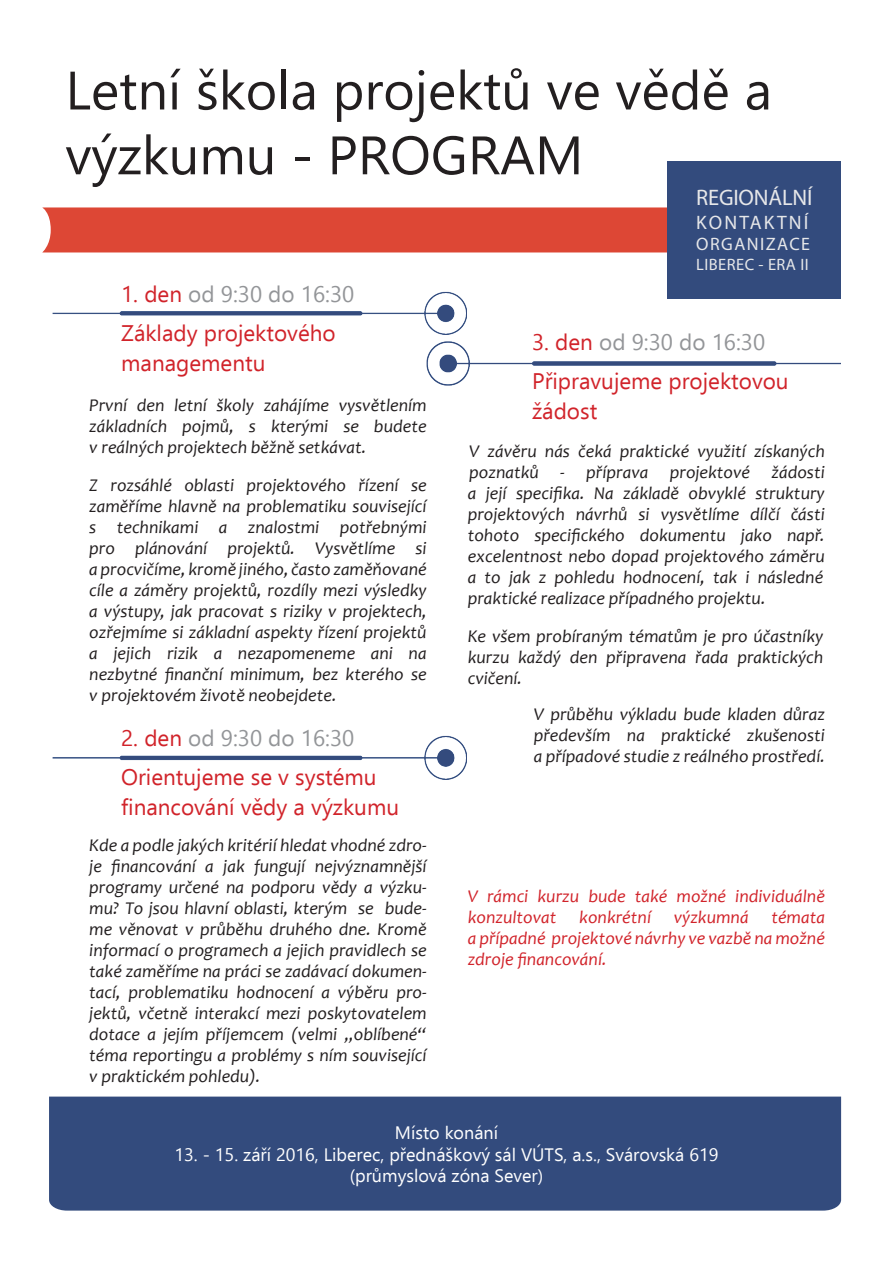
<style>
.page{position:relative;width:893px;height:1263px;background:#fff}
.page>*{position:absolute;margin:0;border:0;box-sizing:border-box;transform-origin:0 0}
.t1{font:54px/64.8px "Ebrima";color:#231f20}
.t2{font:22.5px/30px "Ebrima";color:#d1232a}
.t3{font:22.5px "Ebrima";color:#939598}
.t4{font:22.5px "Myriad Pro";letter-spacing:-.01em;color:#e6e7e9}
.t5{font:19.5px "Myriad Pro";letter-spacing:.11em;color:#e6e7e9}
.t6{font:italic 18px/21px "Candara";color:#231f20;text-align:justify}
.t7{font:italic 18px/21px "Candara";color:#d1232a}
.t8{font:18px/21.6px "Ebrima";color:#fff;text-align:center}
.t9{font:18px "Myriad Pro";letter-spacing:.08em;color:#e6e7e9}
.t10{font:16.5px "Myriad Pro";letter-spacing:.025em;color:#e6e7e9}
.s1{color:#d1232a}
</style>
<div class="page">
<div style="left:42px;top:207px;width:625px;height:45px;background:#dd4735"></div>
<div style="left:49px;top:1096px;width:792px;height:114px;background:#334b7d"></div>
<div style="left:667px;top:161px;width:173px;height:138px;background:#334b7d"></div>
<img style="left:53px;top:291px;width:414px;height:44px">
<img style="left:53px;top:736px;width:414px;height:43px">
<img style="left:427px;top:341px;width:414px;height:45px">
<p class="t1" style="left:65px;top:57px;width:708px">Letní škola projektů ve vědě a výzkumu - PROGRAM</p>
<p class="t4" style="left:696px;top:183px;width:118px">REGIONÁLNÍ</p>
<p class="t5" style="left:696px;top:210px;width:114px">KONTAKTNÍ</p>
<p class="t9" style="left:696px;top:233px;width:115px">ORGANIZACE</p>
<p class="t10" style="left:696px;top:254px;width:114px">LIBEREC - ERA II</p>
<p class="t3" style="left:121px;top:278px;width:235px"><span class="s1">1. den</span> od 9:30 do 16:30</p>
<p class="t2" style="left:121px;top:317px;width:216px">Základy projektového managementu</p>
<p class="t6" style="left:89px;top:395px;width:339px">První den letní školy zahájíme vysvětlením základních pojmů, s kterými se budete v reálných projektech běžně setkávat.</p>
<p class="t6" style="left:89px;top:475px;width:339px">Z rozsáhlé oblasti projektového řízení se zaměříme hlavně na problematiku související s technikami a znalostmi potřebnými pro plánování projektů. Vysvětlíme si a procvičíme, kromě jiného, často zaměňované cíle a záměry projektů, rozdíly mezi výsledky a výstupy, jak pracovat s riziky v projektech, ozřejmíme si základní aspekty řízení projektů a jejich rizik a nezapomeneme ani na nezbytné finanční minimum, bez kterého se v projektovém životě neobejdete.</p>
<p class="t3" style="left:121px;top:722px;width:235px"><span class="s1">2. den</span> od 9:30 do 16:30</p>
<p class="t2" style="left:121px;top:761px;width:279px">Orientujeme se v systému financování vědy a výzkumu</p>
<p class="t6" style="left:89px;top:834px;width:339px">Kde a podle jakých kritérií hledat vhodné zdro&shy;je financování a jak fungují nejvýznamnější programy určené na podporu vědy a výzku&shy;mu? To jsou hlavní oblasti, kterým se bude&shy;me věnovat v průběhu druhého dne. Kromě informací o programech a jejich pravidlech se také zaměříme na práci se zadávací dokumen&shy;tací, problematiku hodnocení a výběru pro&shy;jektů, včetně interakcí mezi poskytovatelem dotace a jejím příjemcem (velmi „oblíbené“ téma reportingu a problémy s ním související v praktickém pohledu).</p>
<p class="t3" style="left:532px;top:326px;width:235px"><span class="s1">3. den</span> od 9:30 do 16:30</p>
<p class="t2" style="left:532px;top:365px;width:258px">Připravujeme projektovou žádost</p>
<p class="t6" style="left:468px;top:441px;width:359px">V závěru nás čeká praktické využití získaných poznatků - příprava projektové žádosti a její specifika. Na základě obvyklé struktury projektových návrhů si vysvětlíme dílčí části tohoto specifického dokumentu jako např. excelentnost nebo dopad projektového záměru a to jak z pohledu hodnocení, tak i následné praktické realizace případného projektu.</p>
<p class="t6" style="left:468px;top:626px;width:357px">Ke všem probíraným tématům je pro účastníky kurzu každý den připravena řada praktických cvičení.</p>
<p class="t6" style="left:534px;top:703px;width:293px">V průběhu výkladu bude kladen důraz především na praktické zkušenosti a případové studie z reálného prostředí.</p>
<p class="t7" style="left:468px;top:885px;width:359px">V rámci kurzu bude také možné individuálně konzultovat</p>
<p class="t7" style="left:579px;top:906px;width:73px">konkrétní</p>
<p class="t7" style="left:674px;top:906px;width:76px">výzkumná</p>
<p class="t7" style="left:468px;top:906px;width:359px;text-align:justify;text-indent:304px">témata a případné projektové návrhy ve vazbě na možné zdroje financování.</p>
<p class="t8" style="left:395px;top:1121px;width:105px">Místo konání</p>
<p class="t8" style="left:175px;top:1143px;width:545px">13. - 15. září 2016, Liberec, přednáškový sál VÚTS, a.s., Svárovská 619 (průmyslová zóna Sever)</p>
</div>
